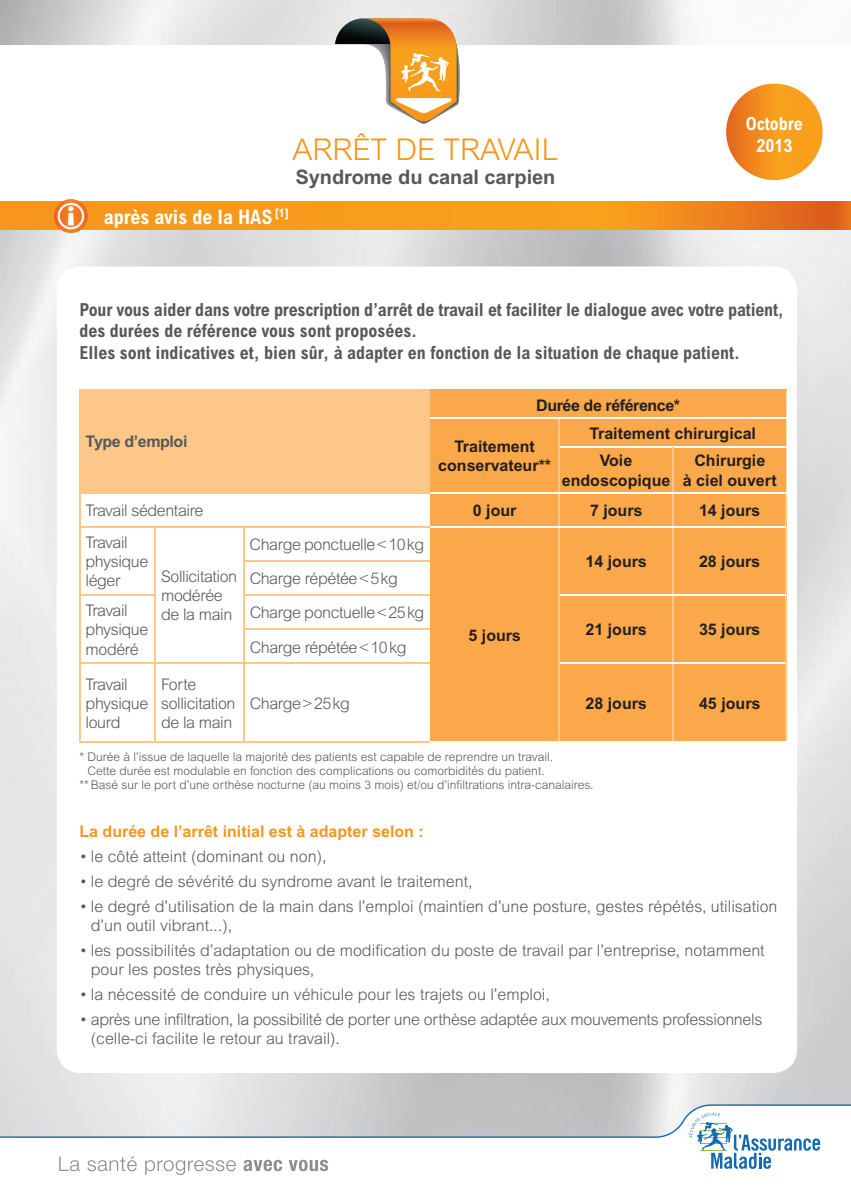
<style>
.page{position:relative;width:851px;height:1191px;background:#fff}
.page>*{position:absolute;margin:0;border:0;box-sizing:border-box;transform-origin:0 0}
.t1{font:300 30px "Arial";letter-spacing:-.005em;color:#f7951d}
.t2{font:700 20px "Arial SFMT";letter-spacing:-.005em;color:#57585a}
.t3{font:700 condensed 20px "Arial";color:#fff}
.t4{font:700 condensed 18px/21.6px "Arial";color:#57585a}
.t5{font:700 condensed 18px "Arial";color:#fff}
.t6{font:300 16px/19.2px "Arial";color:#57585a}
.t7{font:300 16px/19.2px "Arial";letter-spacing:-.025em;color:#57585a}
.t8{font:700 16px/19.2px "Arial";color:#231f20;text-align:center}
.t9{font:300 16px/19.2px "Arial";letter-spacing:-.02em;color:#57585a}
.t10{font:700 16px "Arial";color:#f7951d}
.t11{font:700 16px "Arial";letter-spacing:-.025em;color:#231f20}
.t12{font:700 16px "Arial";letter-spacing:-.025em;color:#57585a}
.t13{font:300 12px "Arial";color:#57585a}
</style>
<div class="page">
<svg style="left:0;top:1103px;width:850px;height:73px"></svg>
<svg style="left:688px;top:1112px;width:132px;height:56px"></svg>
<svg style="left:59px;top:1156px;width:21px;height:15px"></svg>
<svg style="left:87px;top:1156px;width:50px;height:15px"></svg>
<svg style="left:145px;top:1160px;width:91px;height:15px"></svg>
<svg style="left:243px;top:1159px;width:39px;height:12px"></svg>
<svg style="left:289px;top:1159px;width:39px;height:12px"></svg>
<svg style="left:0;top:201px;width:850px;height:29px;background:#f4921c"></svg>
<svg style="left:335px;top:18px;width:125px;height:105px"></svg>
<svg style="left:726px;top:84px;width:96px;height:96px;background:#f3931d"></svg>
<svg style="left:54px;top:199px;width:34px;height:34px"></svg>
<svg style="left:58px;top:203px;width:26px;height:26px"></svg>
<div style="left:80px;top:390px;width:350px;height:102px;background:#fdc789"></div>
<div style="left:430px;top:390px;width:356px;height:351px;background:#faa84a"></div>
<hr style="left:79px;top:527px;width:1px;height:34px;background:#fdc789">
<hr style="left:155px;top:527px;width:1px;height:34px;background:#fdc789">
<hr style="left:243px;top:527px;width:1px;height:33px;background:#fdc789">
<hr style="left:79px;top:561px;width:1px;height:33px;background:#fdc789">
<hr style="left:155px;top:561px;width:1px;height:33px;background:#fdc789">
<hr style="left:243px;top:561px;width:1px;height:33px;background:#fdc789">
<hr style="left:79px;top:594px;width:77px;height:1px;background:#fdc789">
<hr style="left:79px;top:595px;width:1px;height:34px;background:#fdc789">
<hr style="left:155px;top:595px;width:1px;height:34px;background:#fdc789">
<hr style="left:243px;top:595px;width:1px;height:33px;background:#fdc789">
<hr style="left:79px;top:629px;width:1px;height:34px;background:#fdc789">
<hr style="left:155px;top:629px;width:1px;height:34px;background:#fdc789">
<hr style="left:243px;top:629px;width:1px;height:34px;background:#fdc789">
<hr style="left:79px;top:663px;width:76px;height:1px;background:#fdc789">
<hr style="left:79px;top:664px;width:1px;height:78px;background:#fdc789">
<hr style="left:155px;top:663px;width:89px;height:1px;background:#fdc789">
<hr style="left:155px;top:664px;width:1px;height:78px;background:#fdc789">
<hr style="left:243px;top:664px;width:1px;height:78px;background:#fdc789">
<hr style="left:79px;top:742px;width:76px;height:1px;background:#fdc789">
<hr style="left:155px;top:742px;width:89px;height:1px;background:#fdc789">
<hr style="left:558px;top:493px;width:1px;height:33px;background:#fdc789">
<hr style="left:672px;top:493px;width:1px;height:33px;background:#fdc789">
<hr style="left:785px;top:493px;width:1px;height:33px;background:#fdc789">
<hr style="left:558px;top:527px;width:1px;height:34px;background:#fdc789">
<hr style="left:558px;top:561px;width:1px;height:34px;background:#fdc789">
<hr style="left:558px;top:595px;width:1px;height:34px;background:#fdc789">
<hr style="left:558px;top:629px;width:1px;height:34px;background:#fdc789">
<hr style="left:558px;top:663px;width:1px;height:79px;background:#fdc789">
<hr style="left:672px;top:527px;width:1px;height:34px;background:#fdc789">
<hr style="left:672px;top:561px;width:1px;height:33px;background:#fdc789">
<hr style="left:785px;top:526px;width:1px;height:35px;background:#fdc789">
<hr style="left:785px;top:561px;width:1px;height:34px;background:#fdc789">
<hr style="left:672px;top:595px;width:1px;height:34px;background:#fdc789">
<hr style="left:672px;top:629px;width:1px;height:34px;background:#fdc789">
<hr style="left:785px;top:595px;width:1px;height:34px;background:#fdc789">
<hr style="left:785px;top:629px;width:1px;height:34px;background:#fdc789">
<hr style="left:672px;top:664px;width:1px;height:78px;background:#fdc789">
<hr style="left:785px;top:663px;width:1px;height:79px;background:#fdc789">
<hr style="left:430px;top:526px;width:129px;height:1px;background:#fff">
<hr style="left:559px;top:526px;width:113px;height:1px;background:#fff">
<hr style="left:243px;top:560px;width:187px;height:1px;background:#fdc789">
<hr style="left:243px;top:594px;width:187px;height:1px;background:#fdc789">
<hr style="left:243px;top:628px;width:187px;height:1px;background:#fdc789">
<hr style="left:244px;top:663px;width:186px;height:1px;background:#fdc789">
<hr style="left:244px;top:742px;width:186px;height:1px;background:#fdc789">
<hr style="left:79px;top:389px;width:76px;height:1px;background:#fdc789">
<hr style="left:155px;top:389px;width:89px;height:1px;background:#fdc789">
<hr style="left:244px;top:389px;width:186px;height:1px;background:#fdc789">
<svg style="left:79px;top:390px;width:1px;height:57px"></svg>
<hr style="left:79px;top:447px;width:1px;height:45px;background:#fdc789">
<hr style="left:79px;top:492px;width:76px;height:1px;background:#fdc789">
<hr style="left:79px;top:493px;width:1px;height:33px;background:#fdc789">
<hr style="left:155px;top:492px;width:89px;height:1px;background:#fdc789">
<hr style="left:244px;top:492px;width:186px;height:1px;background:#fdc789">
<hr style="left:79px;top:526px;width:76px;height:1px;background:#fdc789">
<hr style="left:155px;top:526px;width:89px;height:1px;background:#fdc789">
<hr style="left:244px;top:526px;width:186px;height:1px;background:#fdc789">
<hr style="left:672px;top:526px;width:113px;height:1px;background:#fff">
<hr style="left:430px;top:389px;width:129px;height:1px;background:#faa84a">
<hr style="left:559px;top:389px;width:113px;height:1px;background:#faa84a">
<hr style="left:672px;top:389px;width:114px;height:1px;background:#faa84a">
<hr style="left:559px;top:594px;width:113px;height:1px;background:#fff">
<hr style="left:672px;top:594px;width:113px;height:1px;background:#fff">
<hr style="left:559px;top:663px;width:113px;height:1px;background:#fff">
<hr style="left:672px;top:663px;width:113px;height:1px;background:#fff">
<hr style="left:430px;top:418px;width:129px;height:1px;background:#fff">
<hr style="left:559px;top:418px;width:113px;height:1px;background:#fff">
<hr style="left:672px;top:418px;width:114px;height:1px;background:#fff">
<hr style="left:559px;top:446px;width:113px;height:1px;background:#fff">
<hr style="left:672px;top:446px;width:114px;height:1px;background:#fff">
<svg style="left:558px;top:419px;width:1px;height:28px"></svg>
<hr style="left:558px;top:447px;width:1px;height:45px;background:#fdc789">
<hr style="left:672px;top:447px;width:1px;height:45px;background:#fdc789">
<hr style="left:430px;top:492px;width:129px;height:1px;background:#fff">
<hr style="left:559px;top:492px;width:113px;height:1px;background:#fff">
<hr style="left:672px;top:492px;width:114px;height:1px;background:#fff">
<p class="t5" style="left:745px;top:114px;width:58px">Octobre</p>
<h1 class="t1" style="left:292px;top:132px;width:267px">ARRÊT DE TRAVAIL</h1>
<p class="t5" style="left:756px;top:135px;width:37px">2013</p>
<p class="t2" style="left:295px;top:165px;width:261px">Syndrome du canal carpien</p>
<p class="t3" style="left:104px;top:205px;width:186px">après avis de la HAS <sup>[1]</sup></p>
<p class="t4" style="left:79px;top:298px;width:706px">Pour vous aider dans votre prescription d’arrêt de travail et faciliter le dialogue avec votre patient, des durées de référence vous sont proposées.<br>Elles sont indicatives et, bien sûr, à adapter en fonction de la situation de chaque patient.</p>
<p class="t12" style="left:86px;top:432px;width:103px">Type d’emploi</p>
<p class="t11" style="left:536px;top:395px;width:145px">Durée de référence*</p>
<p class="t8" style="left:438px;top:437px;width:114px">Traitement conservateur**</p>
<p class="t8" style="left:600px;top:420px;width:158px;line-height:27.4px;text-align:left;text-indent:-10px">Traitement chirurgical<br>Voie</p>
<p class="t8" style="left:561px;top:470px;width:110px">endoscopique</p>
<p class="t8" style="left:682px;top:451px;width:95px">Chirurgie<br>à ciel ouvert</p>
<p class="t7" style="left:86px;top:500px;width:119px">Travail sédentaire</p>
<p class="t8" style="left:473px;top:501px;width:45px">0 jour</p>
<p class="t8" style="left:590px;top:501px;width:54px">7 jours</p>
<p class="t8" style="left:699px;top:501px;width:63px">14 jours</p>
<p class="t7" style="left:86px;top:532px;width:64px">Travail physique léger</p>
<p class="t7" style="left:249px;top:535px;width:176px">Charge ponctuelle &lt; 10 kg</p>
<p class="t8" style="left:585px;top:552px;width:63px">14 jours</p>
<p class="t8" style="left:699px;top:552px;width:63px">28 jours</p>
<p class="t7" style="left:161px;top:567px;width:77px">Sollicitation modérée de la main</p>
<p class="t7" style="left:249px;top:569px;width:150px">Charge répétée &lt; 5 kg</p>
<p class="t7" style="left:86px;top:601px;width:64px">Travail physique modéré</p>
<p class="t7" style="left:249px;top:603px;width:176px">Charge ponctuelle &lt; 25 kg</p>
<p class="t8" style="left:585px;top:620px;width:63px">21 jours</p>
<p class="t8" style="left:699px;top:620px;width:63px">35 jours</p>
<p class="t8" style="left:468px;top:625px;width:54px">5 jours</p>
<p class="t7" style="left:250px;top:637px;width:158px">Charge répétée &lt; 10 kg</p>
<p class="t7" style="left:86px;top:674px;width:64px">Travail physique lourd</p>
<p class="t7" style="left:161px;top:674px;width:76px">Forte sollicitation de la main</p>
<p class="t7" style="left:250px;top:694px;width:102px">Charge &gt; 25 kg</p>
<p class="t8" style="left:585px;top:694px;width:63px">28 jours</p>
<p class="t8" style="left:699px;top:694px;width:63px">45 jours</p>
<p class="t13" style="left:79px;top:749px;width:475px">* Durée à l’issue de laquelle la majorité des patients est capable de reprendre un travail.</p>
<p class="t13" style="left:87px;top:764px;width:458px">Cette durée est modulable en fonction des complications ou comorbidités du patient.</p>
<p class="t13" style="left:79px;top:778px;width:515px">** Basé sur le port d’une orthèse nocturne (au moins 3 mois) et/ou d’infiltrations intra-canalaires.</p>
<p class="t10" style="left:79px;top:822px;width:346px">La durée de l’arrêt initial est à adapter selon :</p>
<p class="t6" style="left:79px;top:846px;width:248px">• le côté atteint (dominant ou non),</p>
<p class="t6" style="left:79px;top:871px;width:394px">• le degré de sévérité du syndrome avant le traitement,</p>
<p class="t6" style="left:91px;top:896px;width:688px;text-indent:-11px">• le degré d’utilisation de la main dans l’emploi (maintien d’une posture, gestes répétés, utilisation d’un outil vibrant...),</p>
<p class="t6" style="left:91px;top:940px;width:675px;text-indent:-11px">• les possibilités d’adaptation ou de modification du poste de travail par l’entreprise, notamment pour les postes très physiques,</p>
<p class="t6" style="left:79px;top:984px;width:472px">• la nécessité de conduire un véhicule pour les trajets ou l’emploi,</p>
<p class="t9" style="left:91px;top:1009px;width:673px;text-indent:-11px">• après une infiltration, la possibilité de porter une orthèse adaptée aux mouvements professionnels (celle-ci facilite le retour au travail).</p>
</div>
